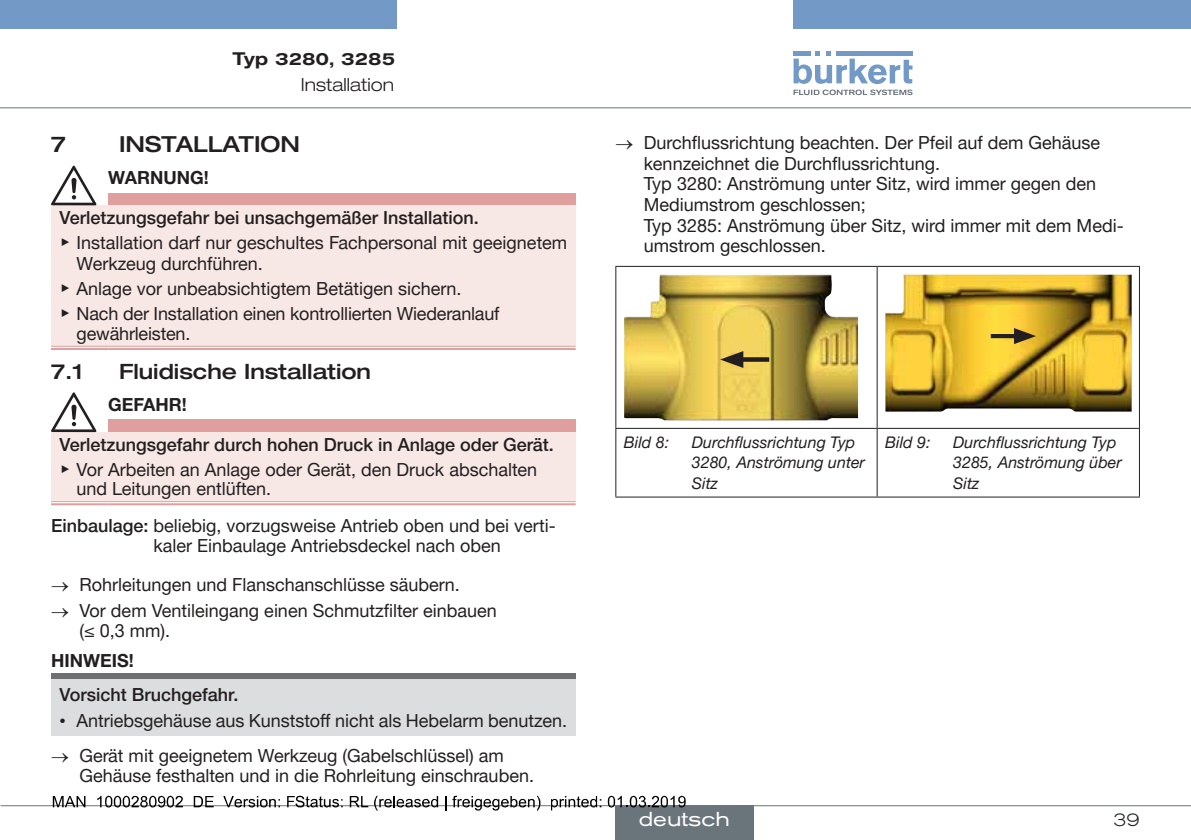
<style>
.page{position:relative;width:1191px;height:840px;background:#fff}
.page>*{position:absolute;margin:0;border:0;box-sizing:border-box;transform-origin:0 0}
.t1{font:500 expanded 22px "Helvetica Neue LTW1 G";color:#231f20}
.t2{font:500 expanded 21px "Helvetica Neue LTW1 G";color:#231f20}
.t3{font:expanded 20px "Akzidenz Grotesk BQ";color:#fff}
.t4{font:18px/20.6px "Helvetica Neue LTW1 G";color:#231f20}
.t5{font:500 18px/24.8px "Helvetica Neue LTW1 G";color:#231f20}
.t6{font:700 18px "Helvetica Neue LTW1 G";color:#231f20}
.t7{font:300 expanded 18px "Helvetica Neue LTW1 G";color:#231f20}
.t8{font:500 expanded 18px "Akzidenz Grotesk BQ";color:#231f20}
.t9{font:300 expanded 18px "Akzidenz Grotesk BQ";color:#231f20}
.t10{font:italic 16px/20.6px "Helvetica Neue LTW1 G";color:#231f20}
.s1{font-weight:500}
.s2{font-family:"Arial Unicode MS"}
.s3{font-family:"Arial Unicode MS";font-weight:400}
.s4{font-weight:400}
</style>
<div class="page">
<div style="left:0;top:0;width:396px;height:28px;background:#739ac7"></div>
<div style="left:793px;top:0;width:398px;height:28px;background:#739ac7"></div>
<svg style="left:793px;top:51px;width:119px;height:44px"></svg>
<hr style="left:0;top:107px;width:1191px;height:1px;background:#6a747b">
<div style="left:108px;top:193px;width:467px;height:12px;background:#df9f9e"></div>
<div style="left:51px;top:205px;width:524px;height:143px;background:#f7e7e5"></div>
<hr style="left:51px;top:346px;width:57px;height:4px;background:#fff">
<hr style="left:108px;top:346px;width:467px;height:4px;background:#fff">
<hr style="left:51px;top:346px;width:57px;height:1px;background:#df9f9e">
<hr style="left:51px;top:348px;width:57px;height:2px;background:#df9f9e">
<hr style="left:108px;top:346px;width:467px;height:1px;background:#df9f9e">
<hr style="left:108px;top:348px;width:467px;height:2px;background:#df9f9e">
<svg style="left:51px;top:165px;width:45px;height:40px"></svg>
<div style="left:108px;top:419px;width:467px;height:13px;background:#df9f9e"></div>
<div style="left:51px;top:432px;width:524px;height:71px;background:#f7e7e5"></div>
<hr style="left:51px;top:501px;width:57px;height:4px;background:#faf1f1">
<hr style="left:108px;top:501px;width:467px;height:4px;background:#faf1f1">
<hr style="left:51px;top:501px;width:57px;height:1px;background:#df9f9e">
<hr style="left:51px;top:503px;width:57px;height:2px;background:#df9f9e">
<hr style="left:108px;top:501px;width:467px;height:1px;background:#df9f9e">
<hr style="left:108px;top:503px;width:467px;height:2px;background:#df9f9e">
<svg style="left:51px;top:392px;width:45px;height:40px"></svg>
<div style="left:51px;top:672px;width:524px;height:6px;background:#6d6f71"></div>
<div style="left:51px;top:678px;width:524px;height:57px;background:#dcddde"></div>
<hr style="left:615px;top:266px;width:262px;height:1px;background:#231f20">
<hr style="left:615px;top:267px;width:1px;height:160px;background:#231f20">
<hr style="left:877px;top:266px;width:263px;height:1px;background:#231f20">
<hr style="left:876px;top:267px;width:1px;height:160px;background:#231f20">
<hr style="left:1139px;top:267px;width:1px;height:160px;background:#231f20">
<hr style="left:615px;top:427px;width:262px;height:1px;background:#231f20">
<hr style="left:615px;top:428px;width:1px;height:68px;background:#231f20">
<hr style="left:877px;top:427px;width:263px;height:1px;background:#231f20">
<hr style="left:876px;top:428px;width:1px;height:68px;background:#231f20">
<hr style="left:1139px;top:428px;width:1px;height:68px;background:#231f20">
<hr style="left:615px;top:496px;width:262px;height:1px;background:#231f20">
<hr style="left:877px;top:496px;width:263px;height:1px;background:#231f20">
<img style="left:624px;top:274px;width:234px;height:146px">
<svg style="left:743px;top:357px;width:26px;height:4px"></svg>
<svg style="left:720px;top:351px;width:23px;height:17px"></svg>
<img style="left:885px;top:274px;width:247px;height:137px">
<hr style="left:990px;top:334px;width:32px;height:4px;background:#231f20">
<svg style="left:1014px;top:328px;width:22px;height:16px"></svg>
<hr style="left:1px;top:804px;width:1190px;height:1px;background:#6a747b">
<div style="left:615px;top:805px;width:139px;height:34px;background:#6a747b"></div>
<svg style="left:53px;top:796px;width:32px;height:10px"></svg>
<svg style="left:97px;top:795px;width:86px;height:12px"></svg>
<svg style="left:194px;top:796px;width:20px;height:10px"></svg>
<svg style="left:223px;top:796px;width:57px;height:11px"></svg>
<svg style="left:287px;top:795px;width:55px;height:12px"></svg>
<svg style="left:350px;top:796px;width:18px;height:10px"></svg>
<svg style="left:374px;top:795px;width:64px;height:15px"></svg>
<svg style="left:445px;top:796px;width:1px;height:14px"></svg>
<svg style="left:452px;top:795px;width:88px;height:15px"></svg>
<svg style="left:551px;top:796px;width:50px;height:14px"></svg>
<svg style="left:607px;top:795px;width:78px;height:12px"></svg>
<p class="t8" style="left:232px;top:48px;width:164px">Typ 3280, 3285</p>
<p class="t7" style="left:301px;top:74px;width:95px">Installation</p>
<p class="t1" style="left:51px;top:130px;width:16px">7</p>
<p class="t1" style="left:119px;top:130px;width:182px">Installation</p>
<p class="t6" style="left:108px;top:166px;width:102px">WARNUNG!</p>
<p class="t4" style="left:60px;top:205px;width:509px;line-height:24.8px"><span class="s1">Verletzungsgefahr bei unsachgemäßer Installation.<br></span><span class="s2">▶</span> Installation darf nur geschultes Fachpersonal mit geeignetem</p>
<p class="t4" style="left:60px;top:251px;width:441px;line-height:24.8px;text-indent:17px">Werkzeug durchführen.<br><span class="s2">▶</span> Anlage vor unbeabsichtigtem Betätigen sichern.<br><span class="s2">▶</span> Nach der Installation einen kontrollierten Wiederanlauf</p>
<p class="t4" style="left:77px;top:322px;width:115px">gewährleisten.</p>
<p class="t2" style="left:51px;top:357px;width:33px">7.1</p>
<p class="t2" style="left:119px;top:357px;width:253px">Fluidische Installation</p>
<p class="t6" style="left:108px;top:393px;width:27px">GEFAHR</p>
<p class="t6" style="left:182px;top:393px;width:7px">!</p>
<p class="t5" style="left:60px;top:431px;width:496px">Verletzungsgefahr durch hohen Druck in Anlage oder Gerät. <span class="s3">▶</span> <span class="s4">Vor Arbeiten an Anlage oder Gerät, den Druck abschalten</span></p>
<p class="t4" style="left:51px;top:469px;width:506px;line-height:36.8px;text-indent:26px">und Leitungen entlüften.<br><span class="s1">Einbaulage:</span> beliebig, vorzugsweise Antrieb oben und bei verti-</p>
<p class="t4" style="left:153px;top:535px;width:349px">kaler Einbaulage Antriebsdeckel nach oben</p>
<p class="t4" style="left:51px;top:573px;width:410px">→ Rohrleitungen und Flanschanschlüsse säubern.</p>
<p class="t4" style="left:79px;top:599px;width:419px;text-indent:-28px">→ Vor dem Ventileingang einen Schmutzfilter einbauen (≤ 0,3 mm).</p>
<p class="t6" style="left:51px;top:649px;width:84px">HINWEIS!</p>
<p class="t5" style="left:60px;top:681px;width:181px">Vorsicht Bruchgefahr.</p>
<p class="t4" style="left:60px;top:709px;width:509px"><span class="s2">•</span> Antriebsgehäuse aus Kunststoff nicht als Hebelarm benutzen.</p>
<p class="t4" style="left:79px;top:744px;width:456px;text-indent:-28px">→ Gerät mit geeignetem Werkzeug (Gabelschlüssel) am<br>Gehäuse festhalten und in die Rohrleitung einschrauben.</p>
<p class="t4" style="left:643px;top:132px;width:481px;text-indent:-28px">→ Durchflussrichtung beachten. Der Pfeil auf dem Gehäuse kennzeichnet die Durchflussrichtung.<br>Typ 3280: Anströmung unter Sitz, wird immer gegen den Mediumstrom geschlossen;<br>Typ 3285: Anströmung über Sitz, wird immer mit dem Medi&shy;umstrom geschlossen.</p>
<p class="t10" style="left:624px;top:431px;width:47px">Bild 8:</p>
<p class="t10" style="left:692px;top:431px;width:174px">Durchflussrichtung Typ<br>3280, Anströmung unter<br>Sitz</p>
<p class="t10" style="left:885px;top:431px;width:47px">Bild 9:</p>
<p class="t10" style="left:953px;top:431px;width:170px">Durchflussrichtung Typ<br>3285, Anströmung über<br>Sitz</p>
<p class="t3" style="left:638px;top:807px;width:93px">deutsch</p>
<p class="t9" style="left:1113px;top:808px;width:28px">39</p>
</div>
